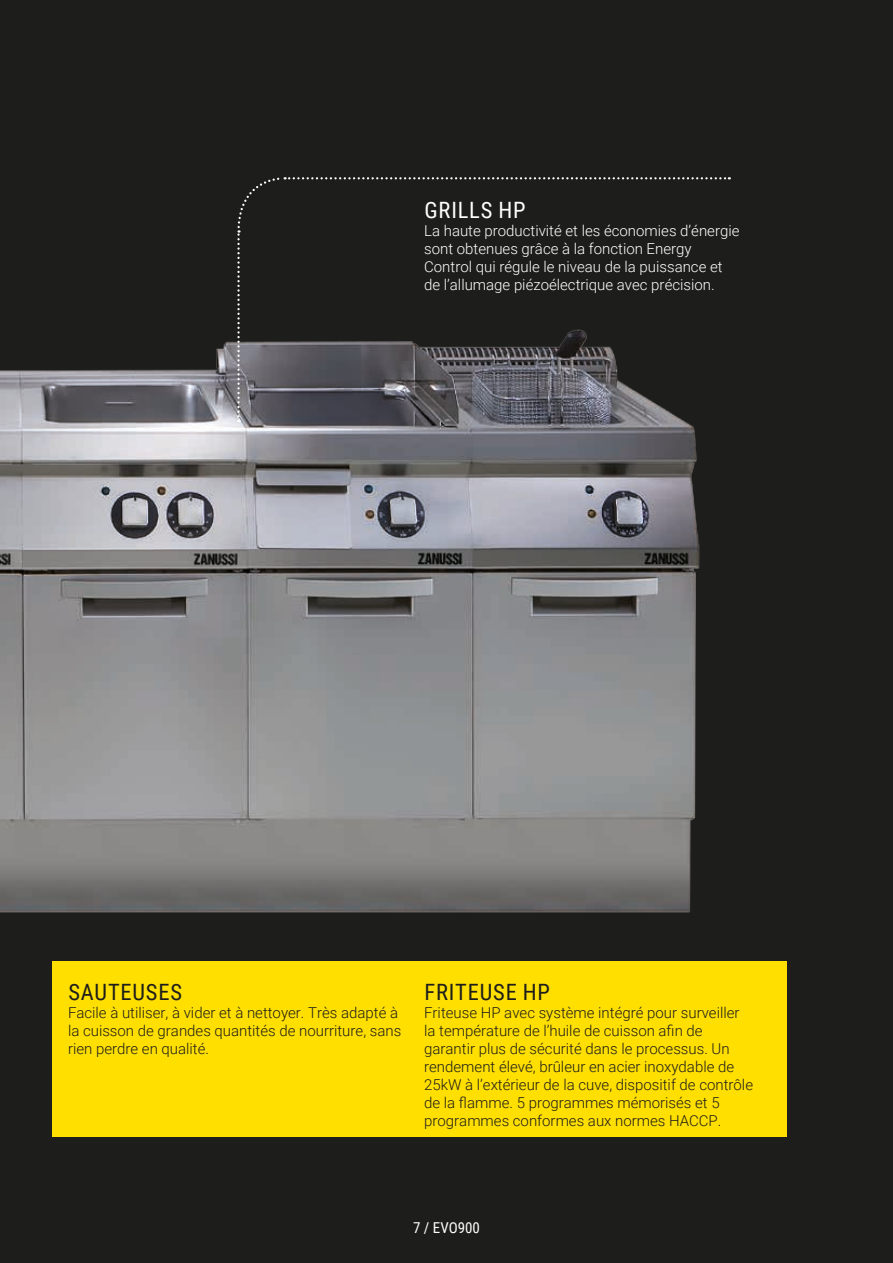
<style>
.page{position:relative;width:893px;height:1263px;background:#1d1d1b}
.page>*{position:absolute;margin:0;border:0;box-sizing:border-box;transform-origin:0 0}
.t1{font:22.5px "Roboto Condensed";letter-spacing:.035em;color:#1d1d1b}
.t2{font:22.5px "Roboto Condensed";letter-spacing:.035em;color:#fff}
.t3{font:300 15px/18px "Roboto";color:#1d1d1b}
.t4{font:300 15px/18px "Roboto";color:#fff}
.t5{font:15px "Roboto Condensed";color:#fff}
</style>
<div class="page">
<img style="left:0;top:341px;width:700px;height:572px">
<div style="left:52px;top:961px;width:735px;height:176px;background:#ffdf00"></div>
<svg style="left:236px;top:177px;width:494px;height:245px"></svg>
<h1 class="t2" style="left:425px;top:194px;width:102px">GRILLS HP</h1>
<p class="t4" style="left:424px;top:221px;width:317px">La haute productivité et les économies d’énergie sont obtenues grâce à la fonction Energy Control qui régule le niveau de la puissance et de l’allumage piézoélectrique avec précision.</p>
<h1 class="t1" style="left:68px;top:976px;width:115px">SAUTEUSES</h1>
<p class="t3" style="left:68px;top:1003px;width:335px">Facile à utiliser, à vider et à nettoyer. Très adapté à la cuisson de grandes quantités de nourriture, sans rien perdre en qualité.</p>
<h1 class="t1" style="left:425px;top:976px;width:127px">FRITEUSE HP</h1>
<p class="t3" style="left:424px;top:1003px;width:330px">Friteuse HP avec système intégré pour surveiller la température de l’huile de cuisson afin de garantir plus de sécurité dans le processus. Un rendement élevé, brûleur en acier inoxydable de 25kW à l’extérieur de la cuve, dispositif de contrôle de la flamme. 5 programmes mémorisés et 5 programmes conformes aux normes HACCP.</p>
<p class="t5" style="left:413px;top:1217px;width:68px">7 / EVO900</p>
</div>
